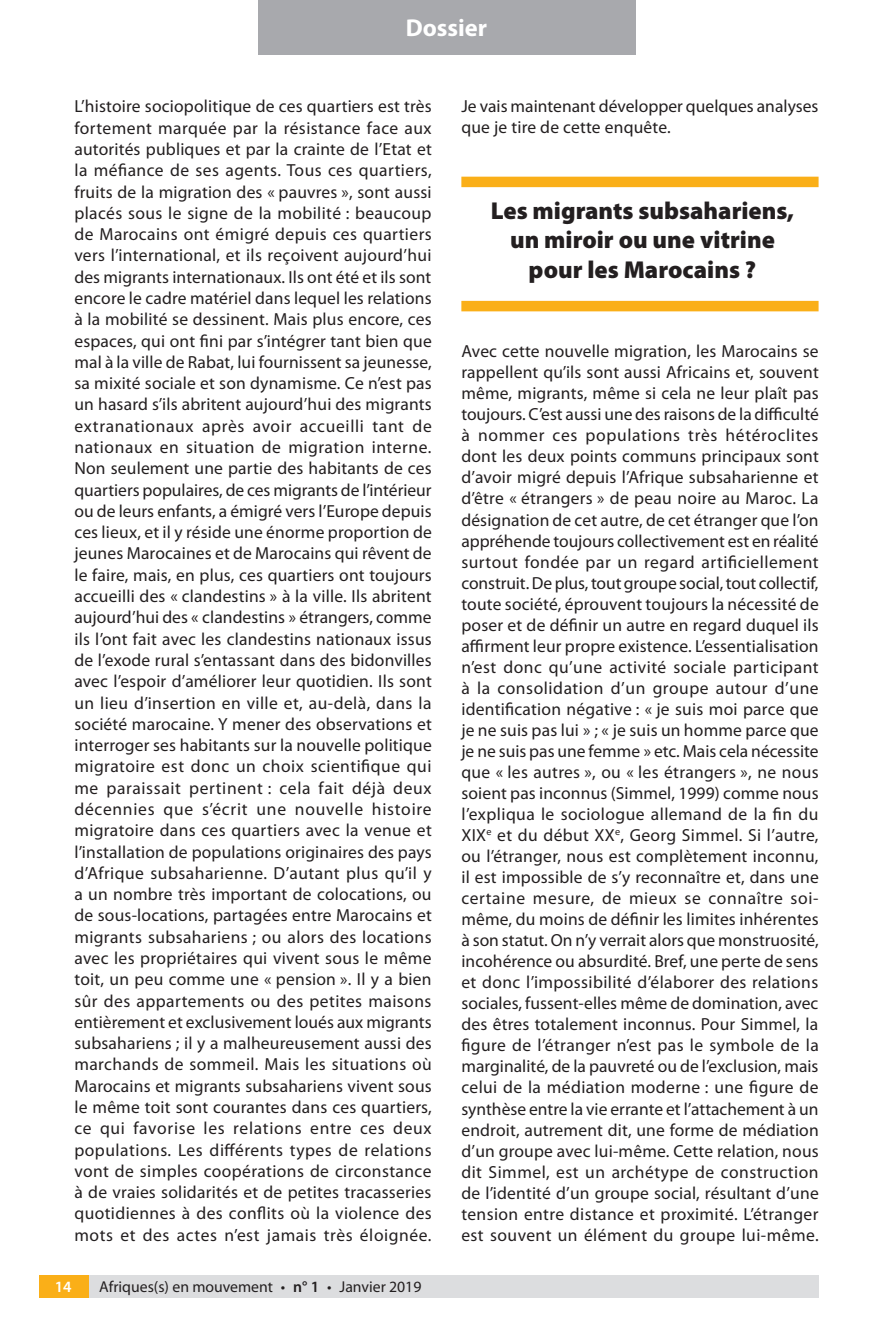
<style>
.page{position:relative;width:893px;height:1340px;background:#fff}
.page>*{position:absolute;margin:0;border:0;box-sizing:border-box;transform-origin:0 0}
.t1{font:900 24.5px/29.4px "Myriad Pro";color:#231f20;text-align:center}
.t2{font:700 24.5px "Myriad Pro";color:#fff}
.t3{font:17.5px/21.3px "Myriad Pro";letter-spacing:.02em;color:#231f20;text-align:justify}
.t4{font:17.5px/21px "Myriad Pro";color:#231f20}
.t5{font:15.75px "Myriad Pro";color:#231f20}
.t6{font:600 15.75px "Myriad Pro";color:#fff}
.s1{font-weight:600}
</style>
<div class="page">
<div style="left:258px;top:0;width:377px;height:55px;background:#a8a9ad"></div>
<div style="left:89px;top:1275px;width:730px;height:22px;background:#dcdddf"></div>
<div style="left:40px;top:1275px;width:49px;height:22px;background:#faaf18"></div>
<div style="left:461px;top:177px;width:358px;height:10px;background:#faaf18"></div>
<div style="left:461px;top:301px;width:358px;height:10px;background:#faaf18"></div>
<h1 class="t2" style="left:406px;top:14px;width:83px">Dossier</h1>
<p class="t3" style="left:74px;top:96px;width:359px">L’histoire sociopolitique de ces quartiers est très fortement marquée par la résistance face aux autorités publiques et par la crainte de l’Etat et la méfiance de ses agents. Tous ces quartiers, fruits de la migration des « pauvres », sont aussi placés sous le signe de la mobilité : beaucoup de Marocains ont émigré depuis ces quartiers vers l’international, et ils reçoivent aujourd’hui des migrants internationaux. Ils ont été et ils sont encore le cadre matériel dans lequel les relations à la mobilité se dessinent. Mais plus encore, ces espaces, qui ont fini par s’intégrer tant bien que mal à la ville de Rabat, lui fournissent sa jeunesse, sa mixité sociale et son dynamisme. Ce n’est pas un hasard s’ils abritent aujourd’hui des migrants extranationaux après avoir accueilli tant de nationaux en situation de migration interne.<br>Non seulement une partie des habitants de ces quartiers populaires, de ces migrants de l’intérieur ou de leurs enfants, a émigré vers l’Europe depuis ces lieux, et il y réside une énorme proportion de jeunes Marocaines et de Marocains qui rêvent de le faire, mais, en plus, ces quartiers ont toujours accueilli des « clandestins » à la ville. Ils abritent aujourd’hui des « clandestins » étrangers, comme ils l’ont fait avec les clandestins nationaux issus de l’exode rural s’entassant dans des bidonvilles avec l’espoir d’améliorer leur quotidien. Ils sont un lieu d’insertion en ville et, au-delà, dans la société marocaine. Y mener des observations et interroger ses habitants sur la nouvelle politique migratoire est donc un choix scientifique qui me paraissait pertinent : cela fait déjà deux décennies que s’écrit une nouvelle histoire migratoire dans ces quartiers avec la venue et l’installation de populations originaires des pays d’Afrique subsaharienne. D’autant plus qu’il y a un nombre très important de colocations, ou de sous-locations, partagées entre Marocains et migrants subsahariens ; ou alors des locations avec les propriétaires qui vivent sous le même toit, un peu comme une « pension ». Il y a bien sûr des appartements ou des petites maisons entièrement et exclusivement loués aux migrants subsahariens ; il y a malheureusement aussi des marchands de sommeil. Mais les situations où Marocains et migrants subsahariens vivent sous le même toit sont courantes dans ces quartiers, ce qui favorise les relations entre ces deux populations. Les différents types de relations vont de simples coopérations de circonstance à de vraies solidarités et de petites tracasseries quotidiennes à des conflits où la violence des mots et des actes n’est jamais très éloignée.</p>
<p class="t6" style="left:55px;top:1278px;width:18px">14</p>
<p class="t5" style="left:99px;top:1278px;width:324px">Afriques(s) en mouvement • <span class="s1">n° 1</span> • Janvier 2019</p>
<p class="t4" style="left:461px;top:96px;width:359px">Je vais maintenant développer quelques analyses que je tire de cette enquête.</p>
<h1 class="t1" style="left:491px;top:196px;width:305px">Les migrants subsahariens, un miroir ou une vitrine pour les Marocains ?</h1>
<p class="t3" style="left:461px;top:341px;width:359px">Avec cette nouvelle migration, les Marocains se rappellent qu’ils sont aussi Africains et, souvent même, migrants, même si cela ne leur plaît pas toujours. C’est aussi une des raisons de la difficulté à nommer ces populations très hétéroclites dont les deux points communs principaux sont d’avoir migré depuis l’Afrique subsaharienne et d’être « étrangers » de peau noire au Maroc. La désignation de cet autre, de cet étranger que l’on appréhende toujours collectivement est en réalité surtout fondée par un regard artificiellement construit. De plus, tout groupe social, tout collectif, toute société, éprouvent toujours la nécessité de poser et de définir un autre en regard duquel ils affirment leur propre existence. L’essentialisation n’est donc qu’une activité sociale participant à la consolidation d’un groupe autour d’une identification négative : « je suis moi parce que je ne suis pas lui » ; « je suis un homme parce que je ne suis pas une femme » etc. Mais cela nécessite que « les autres », ou « les étrangers », ne nous soient pas inconnus (Simmel, 1999) comme nous l’expliqua le sociologue allemand de la fin du XIX<sup>e</sup> et du début XX<sup>e</sup>, Georg Simmel. Si l’autre, ou l’étranger, nous est complètement inconnu, il est impossible de s’y reconnaître et, dans une certaine mesure, de mieux se connaître soi&shy;même, du moins de définir les limites inhérentes à son statut. On n’y verrait alors que monstruosité, incohérence ou absurdité. Bref, une perte de sens et donc l’impossibilité d’élaborer des relations sociales, fussent-elles même de domination, avec des êtres totalement inconnus. Pour Simmel, la figure de l’étranger n’est pas le symbole de la marginalité, de la pauvreté ou de l’exclusion, mais celui de la médiation moderne : une figure de synthèse entre la vie errante et l’attachement à un endroit, autrement dit, une forme de médiation d’un groupe avec lui-même. Cette relation, nous dit Simmel, est un archétype de construction de l’identité d’un groupe social, résultant d’une tension entre distance et proximité. L’étranger est souvent un élément du groupe lui-même.</p>
</div>
